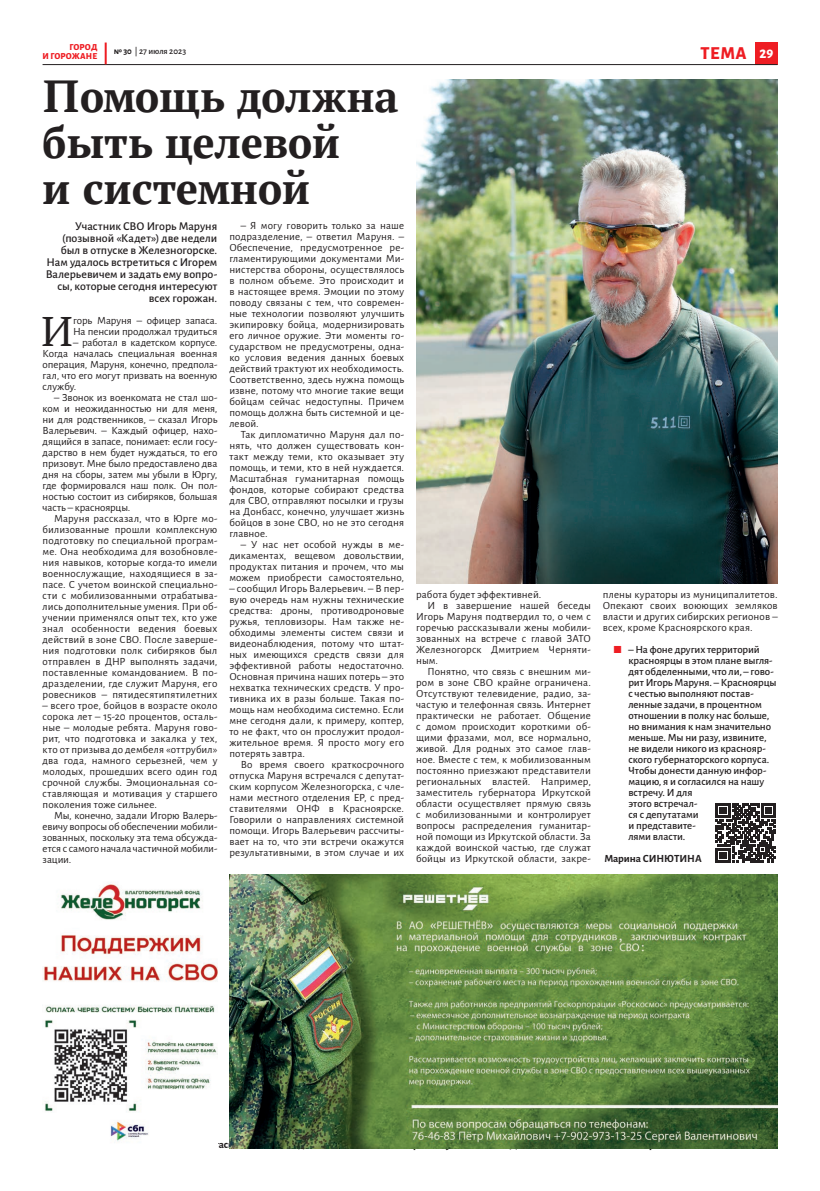
<style>
.page{position:relative;width:820px;height:1191px;background:#fff}
.page>*{position:absolute;margin:0;border:0;box-sizing:border-box;transform-origin:0 0}
.t1{font:700 48px/46px "PT Astra Serif";color:#231f20}
.t2{font:44.2px "PT Astra Serif";color:#231f20}
.t3{font:800 18px "Alegreya Sans";color:#ee1d23}
.t4{font:800 14px "Alegreya Sans";color:#fff}
.t5{font:500 12px/12px "Alegreya Sans";letter-spacing:-.005em;color:#231f20;text-align:right}
.t6{font:11px/11px "Alegreya Sans";letter-spacing:.01em;color:#231f20;text-align:justify}
.t7{font:500 11px/11px "Alegreya Sans";letter-spacing:-.01em;color:#231f20}
.t8{font:11px/11px "Alegreya Sans";letter-spacing:-.01em;color:#231f20}
.t9{font:700 11px "Alegreya Sans";letter-spacing:-.01em;color:#231f20}
.t10{font:800 9px "Alegreya Sans";letter-spacing:.015em;color:#ee1d23}
.t11{font:500 9px "Alegreya Sans";color:#231f20}
.s1{font-weight:700}
.s2{color:#ee1d23}
</style>
<div class="page">
<div style="left:755px;top:43px;width:22px;height:22px;background:#ee1d23"></div>
<hr style="left:43px;top:64px;width:734px;height:1px;background:#231f20">
<hr style="left:105px;top:43px;width:2px;height:21px;background:#ee1d23">
<svg style="left:715px;top:803px;width:60px;height:60px"></svg>
<img style="left:416px;top:79px;width:361px;height:505px">
<img style="left:43px;top:883px;width:175px;height:259px">
<img style="left:229px;top:874px;width:548px;height:274px">
<p class="t10" style="left:69px;top:40px;width:30px">ГОРОД</p>
<p class="t11" style="left:114px;top:45px;width:74px"><span class="s1">№ 30</span> | 27 июля 2023</p>
<p class="t10" style="left:43px;top:49px;width:56px">И ГОРОЖАНЕ</p>
<h3 class="t3" style="left:700px;top:40px;width:47px">ТЕМА</h3>
<h1 class="t1" style="left:43px;top:72px;width:357px">Помощь должна быть целевой<br>и системной</h1>
<p class="t4" style="left:759px;top:43px;width:15px">29</p>
<p class="t5" style="left:46px;top:219px;width:173px">Участник СВО Игорь Маруня (позывной «Кадет») две недели был в отпуске в Железногорске.<br>Нам удалось встретиться с Игорем<br>Валерьевичем и задать ему вопро&shy;сы, которые сегодня интересуют всех горожан.</p>
<h2 class="t2" style="left:41px;top:304px;width:33px">И</h2>
<p class="t8" style="left:73px;top:314px;width:146px">горь Маруня – офицер запаса.<br>На пенсии продолжал трудиться</p>
<p class="t6" style="left:43px;top:336px;width:176px;text-indent:30px">– работал в кадетском корпусе.<br>Когда началась специальная военная операция, Маруня, конечно, предпола&shy;гал, что его могут призвать на военную службу.</p>
<p class="t6" style="left:43px;top:391px;width:176px;text-indent:11px">– Звонок из военкомата не стал шо&shy;ком и неожиданностью ни для меня, ни для родственников, – сказал Игорь Валерьевич. – Каждый офицер, нахо&shy;дящийся в запасе, понимает: если госу&shy;дарство в нем будет нуждаться, то его призовут. Мне было предоставлено два дня на сборы, затем мы убыли в Юргу, где формировался наш полк. Он пол&shy;ностью состоит из сибиряков, большая часть – красноярцы.</p>
<p class="t6" style="left:43px;top:512px;width:176px;text-indent:11px">Маруня рассказал, что в Юрге мо&shy;билизованные прошли комплексную подготовку по специальной програм&shy;ме. Она необходима для возобновле&shy;ния навыков, которые когда-то имели военнослужащие, находящиеся в за&shy;пасе. С учетом воинской специально&shy;сти с мобилизованными отрабатыва&shy;лись дополнительные умения. При об&shy;учении применялся опыт тех, кто уже знал особенности ведения боевых действий в зоне СВО. После заверше&shy;ния подготовки полк сибиряков был отправлен в ДНР выполнять задачи, поставленные командованием. В по&shy;дразделении, где служит Маруня, его ровесников – пятидесятипятилетних</p>
<p class="t6" style="left:43px;top:699px;width:176px">– всего трое, бойцов в возрасте около сорока лет – 15-20 процентов, осталь&shy;ные – молодые ребята. Маруня гово&shy;рит, что подготовка и закалка у тех, кто от призыва до дембеля «оттрубил» два года, намного серьезней, чем у молодых, прошедших всего один год срочной службы. Эмоциональная со&shy;ставляющая и мотивация у старшего поколения тоже сильнее.</p>
<p class="t6" style="left:43px;top:809px;width:176px;text-indent:11px">Мы, конечно, задали Игорю Валерь&shy;евичу вопросы об обеспечении мобили&shy;зованных, поскольку эта тема обсужда&shy;ется с самого начала частичной мобили&shy;зации.</p>
<p class="t6" style="left:229px;top:219px;width:176px;text-indent:11px">– Я могу говорить только за наше подразделение, – ответил Маруня. – Обеспечение, предусмотренное ре&shy;гламентирующими документами Ми&shy;нистерства обороны, осуществлялось в полном объеме. Это происходит и в настоящее время. Эмоции по этому поводу связаны с тем, что современ&shy;ные технологии позволяют улучшить экипировку бойца, модернизировать его личное оружие. Эти моменты го&shy;сударством не предусмотрены, одна&shy;ко условия ведения данных боевых действий трактуют их необходимость.<br>Соответственно, здесь нужна помощь извне, потому что многие такие вещи бойцам сейчас недоступны. Причем помощь должна быть системной и це&shy;левой.</p>
<p class="t6" style="left:229px;top:428px;width:176px;text-indent:11px">Так дипломатично Маруня дал по&shy;нять, что должен существовать кон&shy;такт между теми, кто оказывает эту помощь, и теми, кто в ней нуждается.<br>Масштабная гуманитарная помощь фондов, которые собирают средства для СВО, отправляют посылки и грузы на Донбасс, конечно, улучшает жизнь бойцов в зоне СВО, но не это сегодня главное.</p>
<p class="t6" style="left:229px;top:538px;width:176px;text-indent:11px">– У нас нет особой нужды в ме&shy;дикаментах, вещевом довольствии, продуктах питания и прочем, что мы можем приобрести самостоятельно,</p>
<p class="t6" style="left:229px;top:582px;width:176px">– сообщил Игорь Валерьевич. – В пер&shy;вую очередь нам нужны технические средства: дроны, противодроновые ружья, тепловизоры. Нам также не&shy;обходимы элементы систем связи и видеонаблюдения, потому что штат&shy;ных имеющихся средств связи для эффективной работы недостаточно.<br>Основная причина наших потерь – это нехватка технических средств. У про&shy;тивника их в разы больше. Такая по&shy;мощь нам необходима системно. Если мне сегодня дали, к примеру, коптер, то не факт, что он прослужит продол&shy;жительное время. Я просто могу его потерять завтра.</p>
<p class="t6" style="left:229px;top:758px;width:176px;text-indent:11px">Во время своего краткосрочного отпуска Маруня встречался с депутат&shy;ским корпусом Железногорска, с чле&shy;нами местного отделения ЕР, с пред&shy;ставителями ОНФ в Красноярске.<br>Говорили о направлениях системной помощи. Игорь Валерьевич рассчиты&shy;вает на то, что эти встречи окажутся результативными, в этом случае и их</p>
<p class="t6" style="left:416px;top:588px;width:127px">работа будет эффективней.</p>
<p class="t6" style="left:427px;top:599px;width:165px">И в завершение нашей беседы</p>
<p class="t6" style="left:416px;top:610px;width:176px">Игорь Маруня подтвердил то, о чем с</p>
<p class="t6" style="left:416px;top:621px;width:176px">горечью рассказывали жены мобили-</p>
<p class="t6" style="left:416px;top:632px;width:176px">зованных на встрече с главой ЗАТО</p>
<p class="t6" style="left:416px;top:643px;width:176px">Железногорск Дмитрием Черняти-</p>
<p class="t6" style="left:416px;top:654px;width:23px">ным.</p>
<p class="t6" style="left:427px;top:665px;width:165px">Понятно, что связь с внешним ми-</p>
<p class="t6" style="left:416px;top:676px;width:176px">ром в зоне СВО крайне ограничена.</p>
<p class="t6" style="left:416px;top:687px;width:176px">Отсутствуют телевидение, радио, за-</p>
<p class="t6" style="left:416px;top:698px;width:176px">частую и телефонная связь. Интернет</p>
<p class="t6" style="left:416px;top:709px;width:176px">практически не работает. Общение</p>
<p class="t6" style="left:416px;top:720px;width:176px">с домом происходит короткими об-</p>
<p class="t6" style="left:416px;top:731px;width:176px">щими фразами, мол, все нормально,</p>
<p class="t6" style="left:416px;top:742px;width:176px">живой. Для родных это самое глав-</p>
<p class="t6" style="left:416px;top:753px;width:176px">ное. Вместе с тем, к мобилизованным</p>
<p class="t6" style="left:416px;top:764px;width:176px">постоянно приезжают представители</p>
<p class="t6" style="left:416px;top:775px;width:176px">региональных властей. Например,</p>
<p class="t6" style="left:416px;top:786px;width:176px">заместитель губернатора Иркутской</p>
<p class="t6" style="left:416px;top:797px;width:176px">области осуществляет прямую связь</p>
<p class="t6" style="left:416px;top:808px;width:176px">с мобилизованными и контролирует</p>
<p class="t6" style="left:416px;top:819px;width:176px">вопросы распределения гуманитар-</p>
<p class="t6" style="left:416px;top:830px;width:176px">ной помощи из Иркутской области. За</p>
<p class="t6" style="left:416px;top:841px;width:176px">каждой воинской частью, где служат</p>
<p class="t6" style="left:416px;top:852px;width:176px">бойцы из Иркутской области, закре-</p>
<p class="t6" style="left:602px;top:588px;width:176px">плены кураторы из муниципалитетов.<br>Опекают своих воюющих земляков власти и других сибирских регионов – всех, кроме Красноярского края.</p>
<p class="t7" style="left:628px;top:643px;width:150px;text-indent:-14px"><span class="s2">⬛</span> – На фоне других территорий красноярцы в этом плане выгля&shy;дят обделенными, что ли, – гово&shy;рит Игорь Маруня. – Красноярцы с честью выполняют постав&shy;ленные задачи, в процентном отношении в полку нас больше, но внимания к нам значительно меньше. Мы ни разу, извините, не видели никого из краснояр&shy;ского губернаторского корпуса.<br>Чтобы донести данную инфор&shy;мацию, я и согласился на нашу встречу. И для<br>этого встречал-<br>ся с депутатами<br>и представите-<br>лями власти.</p>
<p class="t9" style="left:604px;top:850px;width:99px">Марина СИНЮТИНА</p>
</div>
